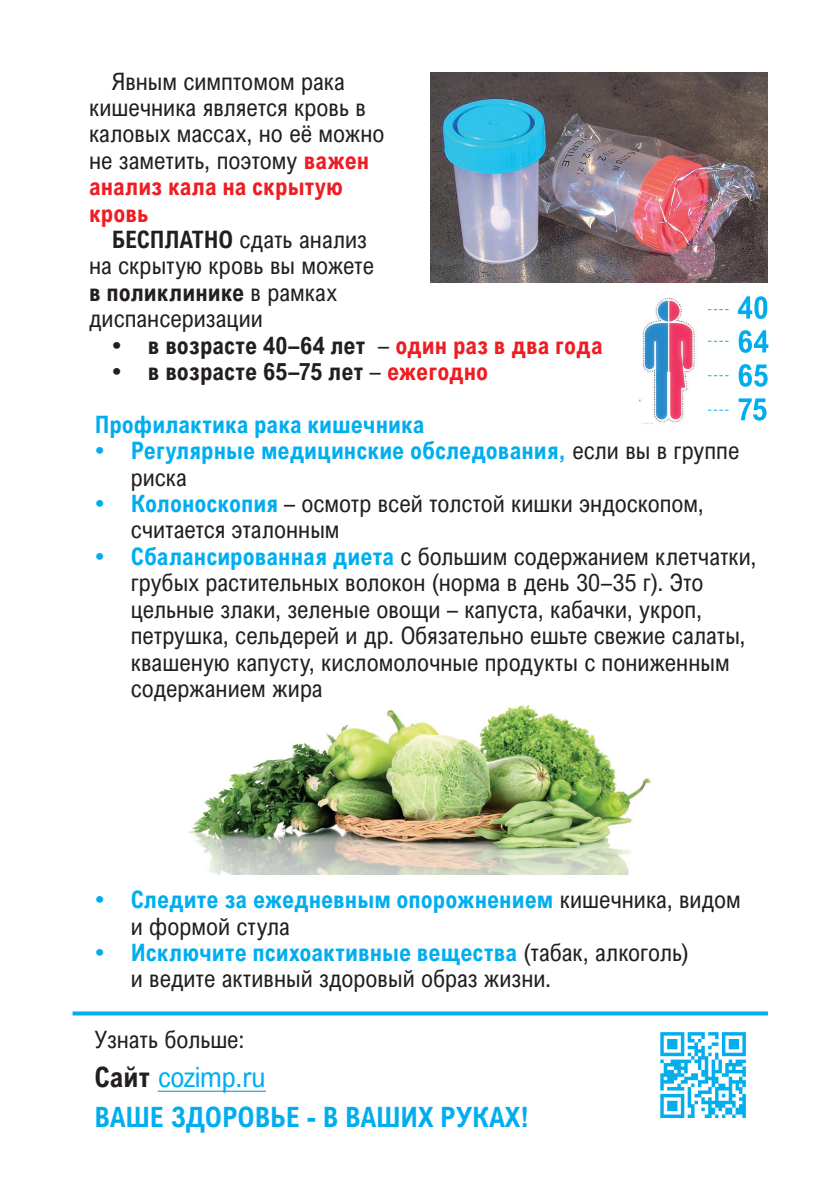
<style>
.page{position:relative;width:840px;height:1191px;background:#fff}
.page>*{position:absolute;margin:0;border:0;box-sizing:border-box;transform-origin:0 0}
.t1{font:700 28px/40.2px "Arial Nova Cond";letter-spacing:-.005em;color:#00aeef}
.t2{font:24px/26.4px "Arial Nova Cond";color:#231f20}
.t3{font:700 24px/26.4px "Arial Nova Cond";color:#00aeef}
.t4{font:700 24px "Arial Nova Cond";color:#231f20}
.s1{font-weight:700;color:#ee1d23}
.s2{font-weight:700}
.s3{font-weight:400}
.s4{color:#ee1d23}
.s5{color:#231f20}
.s6{font-weight:400;color:#231f20}
.s7{font-weight:700;color:#00aeef}
</style>
<div class="page">
<img style="left:189px;top:705px;width:462px;height:169px">
<hr style="left:158px;top:1090px;width:108px;height:1px;background:#00aeef">
<img style="left:430px;top:72px;width:337px;height:211px">
<img style="left:639px;top:297px;width:56px;height:127px">
<svg style="left:738px;top:398px;width:28px;height:23px"></svg>
<svg style="left:738px;top:364px;width:29px;height:23px"></svg>
<svg style="left:738px;top:330px;width:30px;height:23px"></svg>
<svg style="left:737px;top:296px;width:29px;height:23px"></svg>
<svg style="left:72px;top:1011px;width:695px;height:4px;background:#1fb8f0"></svg>
<svg style="left:708px;top:309px;width:20px;height:1px"></svg>
<svg style="left:708px;top:341px;width:20px;height:1px"></svg>
<svg style="left:708px;top:375px;width:20px;height:1px"></svg>
<svg style="left:708px;top:410px;width:20px;height:1px"></svg>
<img style="left:660px;top:1032px;width:86px;height:86px">
<p class="t2" style="left:89px;top:67px;width:297px;text-indent:23px">Явным симптомом рака кишечника является кровь в каловых массах, но её можно не заметить, поэтому <span class="s1">важен анализ кала на скрытую кровь</span></p>
<p class="t2" style="left:89px;top:226px;width:286px;text-indent:23px"><span class="s2">БЕСПЛАТНО</span> сдать анализ на скрытую кровь вы можете <span class="s2">в поликлинике</span> в рамках диспансеризации</p>
<p class="t4" style="left:112px;top:330px;width:492px">• в возрасте 40–64 лет <span class="s3">–</span> <span class="s4">один раз в два года</span></p>
<p class="t3" style="left:95px;top:344px;width:395px;line-height:52.8px;text-indent:17px"><span class="s5">• в возрасте 65–75 лет</span> <span class="s6">–</span> <span class="s4">ежегодно<br></span>Профилактика рака кишечника</p>
<p class="t3" style="left:131px;top:437px;width:609px;text-indent:-36px">• Регулярные медицинские обследования, <span class="s6">если вы в группе риска</span></p>
<p class="t2" style="left:131px;top:490px;width:574px;text-indent:-36px"><span class="s7">• Колоноскопия</span> – осмотр всей толстой кишки эндоскопом, считается эталонным</p>
<p class="t2" style="left:131px;top:543px;width:627px;text-indent:-36px"><span class="s7">• Сбалансированная диета</span> с большим содержанием клетчатки, грубых растительных волокон (норма в день 30–35 г). Это цельные злаки, зеленые овощи – капуста, кабачки, укроп, петрушка, сельдерей и др. Обязательно ешьте свежие салаты, квашеную капусту, кисломолочные продукты с пониженным содержанием жира</p>
<p class="t3" style="left:131px;top:886px;width:611px;text-indent:-36px">• Следите за ежедневным опорожнением <span class="s6">кишечника, видом и формой стула</span></p>
<p class="t2" style="left:131px;top:939px;width:559px;text-indent:-36px"><span class="s7">• Исключите психоактивные вещества</span> (табак, алкоголь) и ведите активный здоровый образ жизни.</p>
<p class="t2" style="left:94px;top:1026px;width:151px">Узнать больше:</p>
<p class="t1" style="left:94px;top:1056px;width:436px"><span class="s5">Сайт</span> <span class="s3">cozimp.ru<br></span>ВАШЕ ЗДОРОВЬЕ - В ВАШИХ РУКАХ!</p>
</div>
